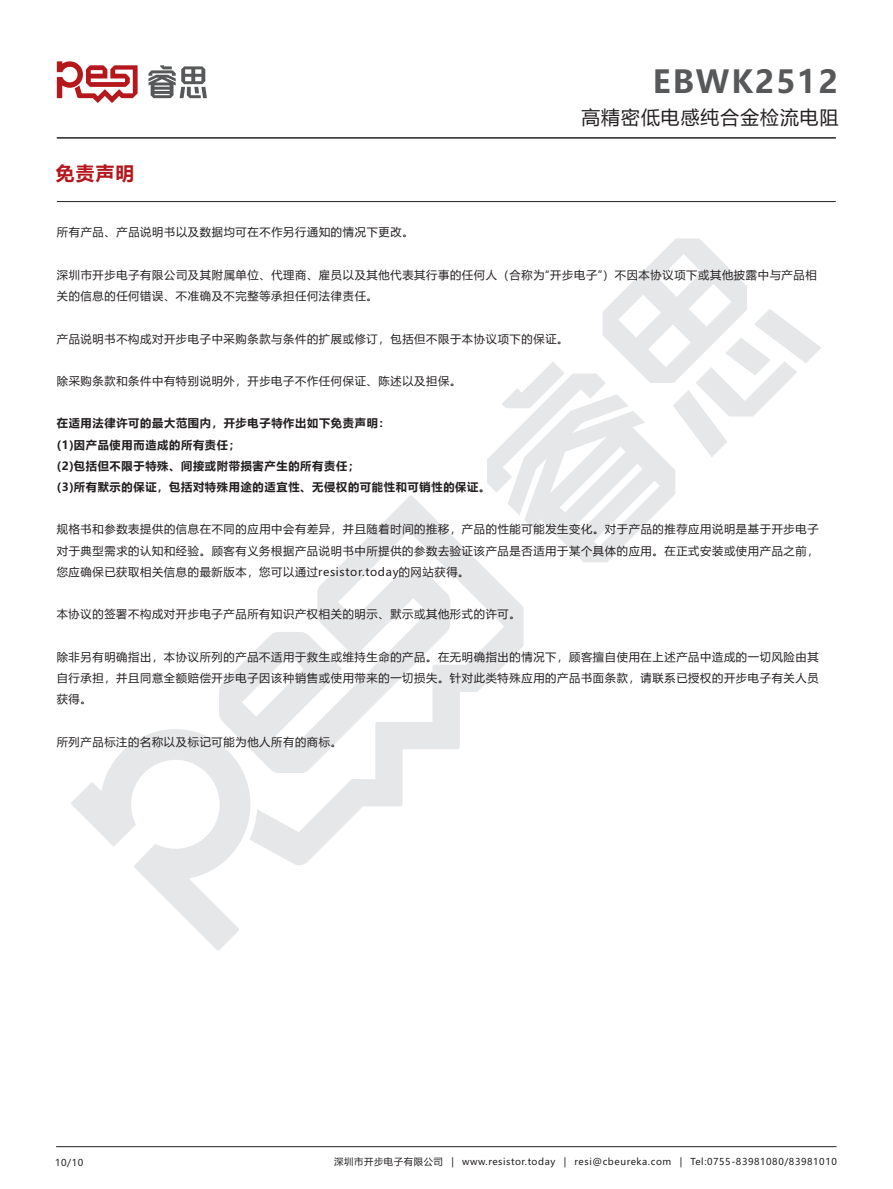
<style>
.page{position:relative;width:893px;height:1189px;background:#fff}
.page>*{position:absolute;margin:0;border:0;box-sizing:border-box;transform-origin:0 0}
.t1{font:700 31.2px "Microsoft Ya Hei";letter-spacing:.06em;color:#57585a}
.t2{font:18.75px "Microsoft Ya Hei";letter-spacing:.06em;color:#231f20}
.t3{font:700 18.75px "Microsoft Ya Hei";color:#b4181d}
.t4{font:11.25px/21.1px "Microsoft Ya Hei";letter-spacing:.06em;color:#231f20;text-align:justify}
.t5{font:700 11.25px/21.1px "Microsoft Ya Hei";letter-spacing:.06em;color:#231f20}
.t6{font:9.45px "Microsoft Ya Hei";letter-spacing:.06em;color:#231f20}
</style>
<div class="page">
<svg style="left:71px;top:495px;width:453px;height:455px"></svg>
<svg style="left:603px;top:238px;width:218px;height:219px"></svg>
<svg style="left:487px;top:361px;width:188px;height:201px"></svg>
<hr style="left:56px;top:1146px;width:780px;height:1px;background:#231f20">
<svg style="left:57px;top:61px;width:81px;height:42px"></svg>
<svg style="left:148px;top:65px;width:59px;height:33px"></svg>
<hr style="left:57px;top:201px;width:779px;height:1px;background:#231f20">
<hr style="left:57px;top:138px;width:779px;height:1px;background:#231f20">
<h2 class="t3" style="left:56px;top:165px;width:80px">免责声明</h2>
<h1 class="t1" style="left:653px;top:67px;width:186px">EBWK2512</h1>
<h2 class="t2" style="left:581px;top:109px;width:259px">高精密低电感纯合金检流电阻</h2>
<p class="t4" style="left:57px;top:223px;width:358px">所有产品、产品说明书以及数据均可在不作另行通知的情况下更改。</p>
<p class="t4" style="left:57px;top:265px;width:761px">深圳市开步电子有限公司及其附属单位、代理商、雇员以及其他代表其行事的任何人（合称为“开步电子”）不因本协议项下或其他披露中与产品相关的信息的任何错误、不准确及不完整等承担任何法律责任。</p>
<p class="t4" style="left:57px;top:329px;width:513px">产品说明书不构成对开步电子中采购条款与条件的扩展或修订，包括但不限于本协议项下的保证。</p>
<p class="t4" style="left:57px;top:371px;width:406px">除采购条款和条件中有特别说明外，开步电子不作任何保证、陈述以及担保。</p>
<p class="t5" style="left:57px;top:413px;width:435px">在适用法律许可的最大范围内，开步电子特作出如下免责声明：<br>(1)因产品使用而造成的所有责任；<br>(2)包括但不限于特殊、间接或附带损害产生的所有责任；<br>(3)所有默示的保证，包括对特殊用途的适宜性、无侵权的可能性和可销性的保证。</p>
<p class="t4" style="left:57px;top:520px;width:763px">规格书和参数表提供的信息在不同的应用中会有差异，并且随着时间的推移，产品的性能可能发生变化。对于产品的推荐应用说明是基于开步电子对于典型需求的认知和经验。顾客有义务根据产品说明书中所提供的参数去验证该产品是否适用于某个具体的应用。在正式安装或使用产品之前，您应确保已获取相关信息的最新版本，您可以通过resistor.today的网站获得。</p>
<p class="t4" style="left:57px;top:604px;width:466px">本协议的签署不构成对开步电子产品所有知识产权相关的明示、默示或其他形式的许可。</p>
<p class="t4" style="left:57px;top:647px;width:763px">除非另有明确指出，本协议所列的产品不适用于救生或维持生命的产品。在无明确指出的情况下，顾客擅自使用在上述产品中造成的一切风险由其自行承担，并且同意全额赔偿开步电子因该种销售或使用带来的一切损失。针对此类特殊应用的产品书面条款，请联系已授权的开步电子有关人员获得。</p>
<p class="t4" style="left:57px;top:732px;width:287px">所列产品标注的名称以及标记可能为他人所有的商标。</p>
<p class="t6" style="left:55px;top:1158px;width:30px">10/10</p>
<p class="t6" style="left:334px;top:1157px;width:504px">深圳市开步电子有限公司 | www.resistor.today | resi@cbeureka.com | Tel:0755-83981080/83981010</p>
</div>
